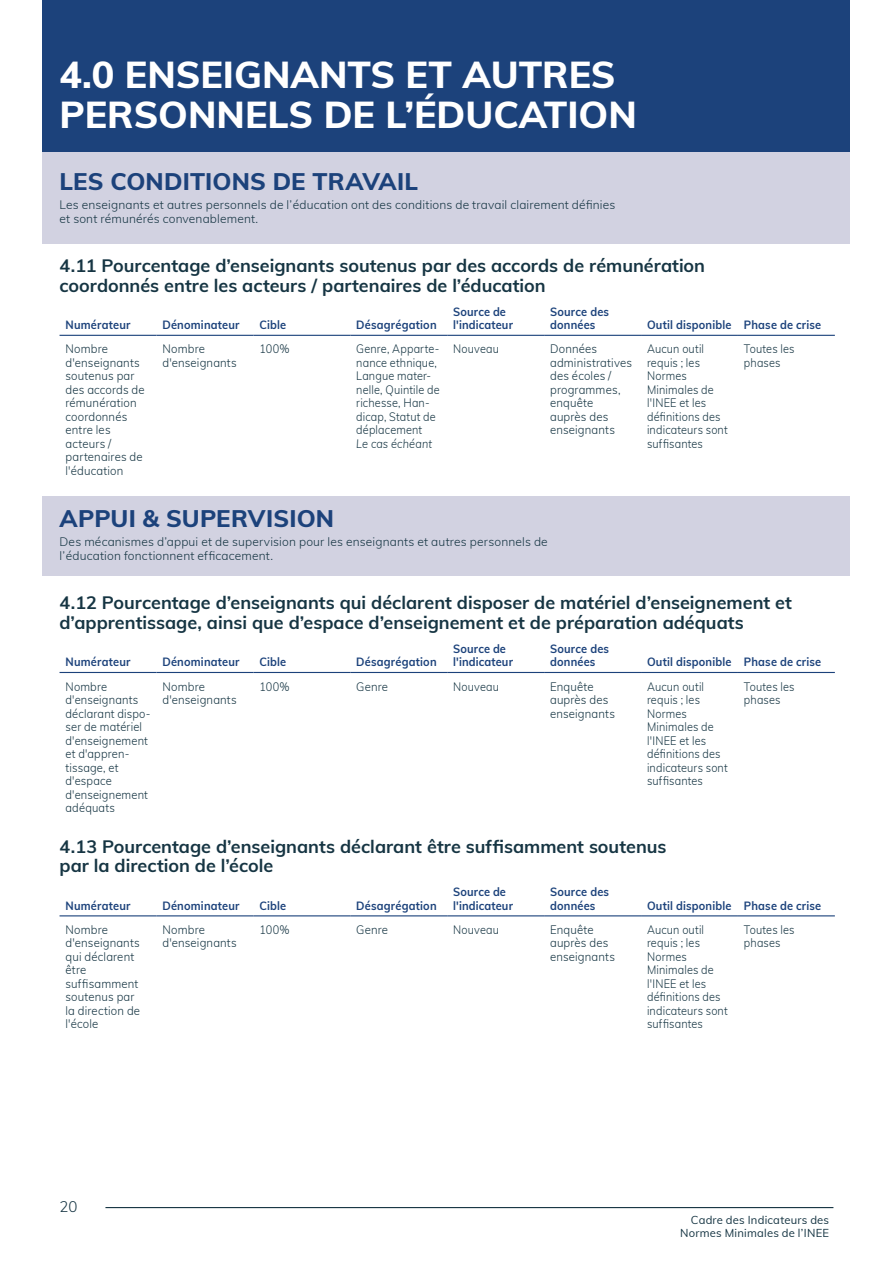
<style>
.page{position:relative;width:893px;height:1263px;background:#fff}
.page>*{position:absolute;margin:0;border:0;box-sizing:border-box;transform-origin:0 0}
.INEE_HEADER_LEVEL1{font:800 37.5px/40.5px "Muli";color:#fff}
.INEE_HEADER_STANDART{font:800 24px "Muli";letter-spacing:.005em;color:#1c427b}
.INEE_INDICATOR_TABLE{font:700 18px/19.5px "Muli";color:#163543}
.t1{font:300 15px "Muli";color:#163543}
.TABLE_Paragraph_Styl{font:300 12px/13.5px "Muli";letter-spacing:.015em;color:#163543;scale:.91 1}
.TABLE_Paragraph_Styl-2{font:300 12px/13.5px "Muli";letter-spacing:.015em;color:#163543;scale:.95 1}
.TABLE_Paragraph_Styl-3{font:700 12px/13.5px "Muli";letter-spacing:.015em;color:#1c427b;scale:.92 1}
.INEE_HEADER_STANDART-2{font:300 12px/14.4px "Muli";letter-spacing:.015em;color:#163543}
.TABLE_Paragraph_Styl-4{font:300 12px/13.5px "Muli";letter-spacing:.015em;color:#163543;scale:.93 1}
.t2{font:11.25px/13.5px "Muli";letter-spacing:.02em;color:#163543;text-align:right}
.s1{font-style:italic}
</style>
<div class="page">
<hr style="left:105px;top:1207px;width:728px;height:1px;background:#163543">
<div style="left:43px;top:496px;width:807px;height:79px;background:#d2d2e1"></div>
<div style="left:43px;top:152px;width:807px;height:91px;background:#d2d2e1"></div>
<div style="left:43px;top:0;width:807px;height:152px;background:#1c427b"></div>
<hr style="left:60px;top:335px;width:96px;height:1px;background:#1c427b">
<hr style="left:156px;top:335px;width:97px;height:1px;background:#1c427b">
<hr style="left:253px;top:335px;width:97px;height:1px;background:#1c427b">
<hr style="left:350px;top:335px;width:97px;height:1px;background:#1c427b">
<hr style="left:447px;top:335px;width:97px;height:1px;background:#1c427b">
<hr style="left:544px;top:335px;width:97px;height:1px;background:#1c427b">
<hr style="left:641px;top:335px;width:97px;height:1px;background:#1c427b">
<hr style="left:738px;top:335px;width:97px;height:1px;background:#1c427b">
<hr style="left:60px;top:672px;width:96px;height:1px;background:#1c427b">
<hr style="left:156px;top:672px;width:97px;height:1px;background:#1c427b">
<hr style="left:253px;top:672px;width:97px;height:1px;background:#1c427b">
<hr style="left:350px;top:672px;width:97px;height:1px;background:#1c427b">
<hr style="left:447px;top:672px;width:97px;height:1px;background:#1c427b">
<hr style="left:544px;top:672px;width:97px;height:1px;background:#1c427b">
<hr style="left:641px;top:672px;width:97px;height:1px;background:#1c427b">
<hr style="left:738px;top:672px;width:97px;height:1px;background:#1c427b">
<hr style="left:60px;top:915px;width:96px;height:1px;background:#1c427b">
<hr style="left:156px;top:915px;width:97px;height:1px;background:#1c427b">
<hr style="left:253px;top:915px;width:97px;height:1px;background:#1c427b">
<hr style="left:350px;top:915px;width:97px;height:1px;background:#1c427b">
<hr style="left:447px;top:915px;width:97px;height:1px;background:#1c427b">
<hr style="left:544px;top:915px;width:97px;height:1px;background:#1c427b">
<hr style="left:641px;top:915px;width:97px;height:1px;background:#1c427b">
<hr style="left:738px;top:915px;width:97px;height:1px;background:#1c427b">
<p class="INEE_HEADER_LEVEL1" style="left:60px;top:52px;width:579px">4.0 ENSEIGNANTS ET AUTRES<br>PERSONNELS DE L’ÉDUCATION</p>
<p class="INEE_HEADER_STANDART" style="left:60px;top:164px;width:360px">LES CONDITIONS DE TRAVAIL</p>
<p class="INEE_HEADER_STANDART-2" style="left:60px;top:196px;width:557px">Les enseignants et autres personnels de l’éducation ont des conditions de travail clairement définies et sont rémunérés convenablement.</p>
<p class="INEE_INDICATOR_TABLE" style="left:60px;top:255px;width:647px">4.11 Pourcentage d’enseignants soutenus par des accords de rémunération coordonnés entre les acteurs / partenaires de l’éducation</p>
<p class="TABLE_Paragraph_Styl-3" style="left:66px;top:318px;width:72px">Numérateur</p>
<p class="TABLE_Paragraph_Styl-3" style="left:162px;top:318px;width:85px">Dénominateur</p>
<p class="TABLE_Paragraph_Styl-3" style="left:259px;top:318px;width:31px">Cible</p>
<p class="TABLE_Paragraph_Styl-3" style="left:356px;top:318px;width:89px">Désagrégation</p>
<p class="TABLE_Paragraph_Styl-3" style="left:453px;top:304px;width:66px">Source de l'indicateur</p>
<p class="TABLE_Paragraph_Styl-3" style="left:550px;top:304px;width:66px">Source des données</p>
<p class="TABLE_Paragraph_Styl-3" style="left:647px;top:318px;width:93px">Outil disponible</p>
<p class="TABLE_Paragraph_Styl-3" style="left:744px;top:318px;width:86px">Phase de crise</p>
<p class="TABLE_Paragraph_Styl-2" style="left:66px;top:342px;width:85px">Nombre d'enseignants soutenus par des accords de rémunération coordonnés entre les acteurs / partenaires de l'éducation</p>
<p class="TABLE_Paragraph_Styl-2" style="left:162px;top:342px;width:80px">Nombre d'enseignants</p>
<p class="TABLE_Paragraph_Styl" style="left:259px;top:342px;width:35px">100%</p>
<p class="TABLE_Paragraph_Styl" style="left:356px;top:342px;width:93px">Genre, Apparte&shy;nance ethnique,<br>Langue mater&shy;nelle, Quintile de richesse, Han&shy;dicap, Statut de déplacement<br><span class="s1">Le cas échéant</span></p>
<p class="TABLE_Paragraph_Styl" style="left:453px;top:342px;width:52px">Nouveau</p>
<p class="TABLE_Paragraph_Styl-2" style="left:550px;top:342px;width:88px">Données administratives des écoles / programmes, enquête auprès des enseignants</p>
<p class="TABLE_Paragraph_Styl" style="left:647px;top:342px;width:90px">Aucun outil requis ; les<br>Normes<br>Minimales de l'INEE et les définitions des indicateurs sont suffisantes</p>
<p class="TABLE_Paragraph_Styl" style="left:744px;top:342px;width:57px">Toutes les phases</p>
<p class="INEE_HEADER_STANDART" style="left:60px;top:501px;width:276px">APPUI &amp; SUPERVISION</p>
<p class="INEE_HEADER_STANDART-2" style="left:60px;top:534px;width:490px">Des mécanismes d’appui et de supervision pour les enseignants et autres personnels de l’éducation fonctionnent efficacement.</p>
<p class="INEE_INDICATOR_TABLE" style="left:60px;top:592px;width:734px">4.12 Pourcentage d’enseignants qui déclarent disposer de matériel d’enseignement et d’apprentissage, ainsi que d’espace d’enseignement et de préparation adéquats</p>
<p class="TABLE_Paragraph_Styl-3" style="left:66px;top:655px;width:72px">Numérateur</p>
<p class="TABLE_Paragraph_Styl-3" style="left:162px;top:655px;width:85px">Dénominateur</p>
<p class="TABLE_Paragraph_Styl-3" style="left:259px;top:655px;width:31px">Cible</p>
<p class="TABLE_Paragraph_Styl-3" style="left:356px;top:655px;width:89px">Désagrégation</p>
<p class="TABLE_Paragraph_Styl-3" style="left:453px;top:641px;width:66px">Source de l'indicateur</p>
<p class="TABLE_Paragraph_Styl-3" style="left:550px;top:641px;width:66px">Source des données</p>
<p class="TABLE_Paragraph_Styl-3" style="left:647px;top:655px;width:93px">Outil disponible</p>
<p class="TABLE_Paragraph_Styl-3" style="left:744px;top:655px;width:86px">Phase de crise</p>
<p class="TABLE_Paragraph_Styl-4" style="left:66px;top:679px;width:93px">Nombre d'enseignants déclarant dispo&shy;ser de matériel d'enseignement et d'appren&shy;tissage, et d'espace d'enseignement adéquats</p>
<p class="TABLE_Paragraph_Styl-2" style="left:162px;top:679px;width:80px">Nombre d'enseignants</p>
<p class="TABLE_Paragraph_Styl" style="left:259px;top:679px;width:35px">100%</p>
<p class="TABLE_Paragraph_Styl-2" style="left:356px;top:679px;width:35px">Genre</p>
<p class="TABLE_Paragraph_Styl" style="left:453px;top:679px;width:52px">Nouveau</p>
<p class="TABLE_Paragraph_Styl-2" style="left:550px;top:679px;width:70px">Enquête auprès des enseignants</p>
<p class="TABLE_Paragraph_Styl" style="left:647px;top:679px;width:90px">Aucun outil requis ; les<br>Normes<br>Minimales de l'INEE et les définitions des indicateurs sont suffisantes</p>
<p class="TABLE_Paragraph_Styl" style="left:744px;top:679px;width:57px">Toutes les phases</p>
<p class="INEE_INDICATOR_TABLE" style="left:60px;top:836px;width:608px">4.13 Pourcentage d’enseignants déclarant être suffisamment soutenus par la direction de l’école</p>
<p class="TABLE_Paragraph_Styl-3" style="left:66px;top:898px;width:72px">Numérateur</p>
<p class="TABLE_Paragraph_Styl-3" style="left:162px;top:898px;width:85px">Dénominateur</p>
<p class="TABLE_Paragraph_Styl-3" style="left:259px;top:898px;width:31px">Cible</p>
<p class="TABLE_Paragraph_Styl-3" style="left:356px;top:898px;width:89px">Désagrégation</p>
<p class="TABLE_Paragraph_Styl-3" style="left:453px;top:885px;width:66px">Source de l'indicateur</p>
<p class="TABLE_Paragraph_Styl-3" style="left:550px;top:885px;width:66px">Source des données</p>
<p class="TABLE_Paragraph_Styl-3" style="left:647px;top:898px;width:93px">Outil disponible</p>
<p class="TABLE_Paragraph_Styl-3" style="left:744px;top:898px;width:86px">Phase de crise</p>
<p class="TABLE_Paragraph_Styl-2" style="left:66px;top:922px;width:80px">Nombre d'enseignants qui déclarent être suffisamment soutenus par la direction de l'école</p>
<p class="TABLE_Paragraph_Styl-2" style="left:162px;top:922px;width:80px">Nombre d'enseignants</p>
<p class="TABLE_Paragraph_Styl" style="left:259px;top:922px;width:35px">100%</p>
<p class="TABLE_Paragraph_Styl-2" style="left:356px;top:922px;width:35px">Genre</p>
<p class="TABLE_Paragraph_Styl" style="left:453px;top:922px;width:52px">Nouveau</p>
<p class="TABLE_Paragraph_Styl-2" style="left:550px;top:922px;width:70px">Enquête auprès des enseignants</p>
<p class="TABLE_Paragraph_Styl" style="left:647px;top:922px;width:90px">Aucun outil requis ; les<br>Normes<br>Minimales de l'INEE et les définitions des indicateurs sont suffisantes</p>
<p class="TABLE_Paragraph_Styl" style="left:744px;top:922px;width:57px">Toutes les phases</p>
<p class="t1" style="left:60px;top:1196px;width:19px">20</p>
<p class="t2" style="left:680px;top:1212px;width:151px">Cadre des Indicateurs des<br>Normes Minimales de l’INEE</p>
</div>
